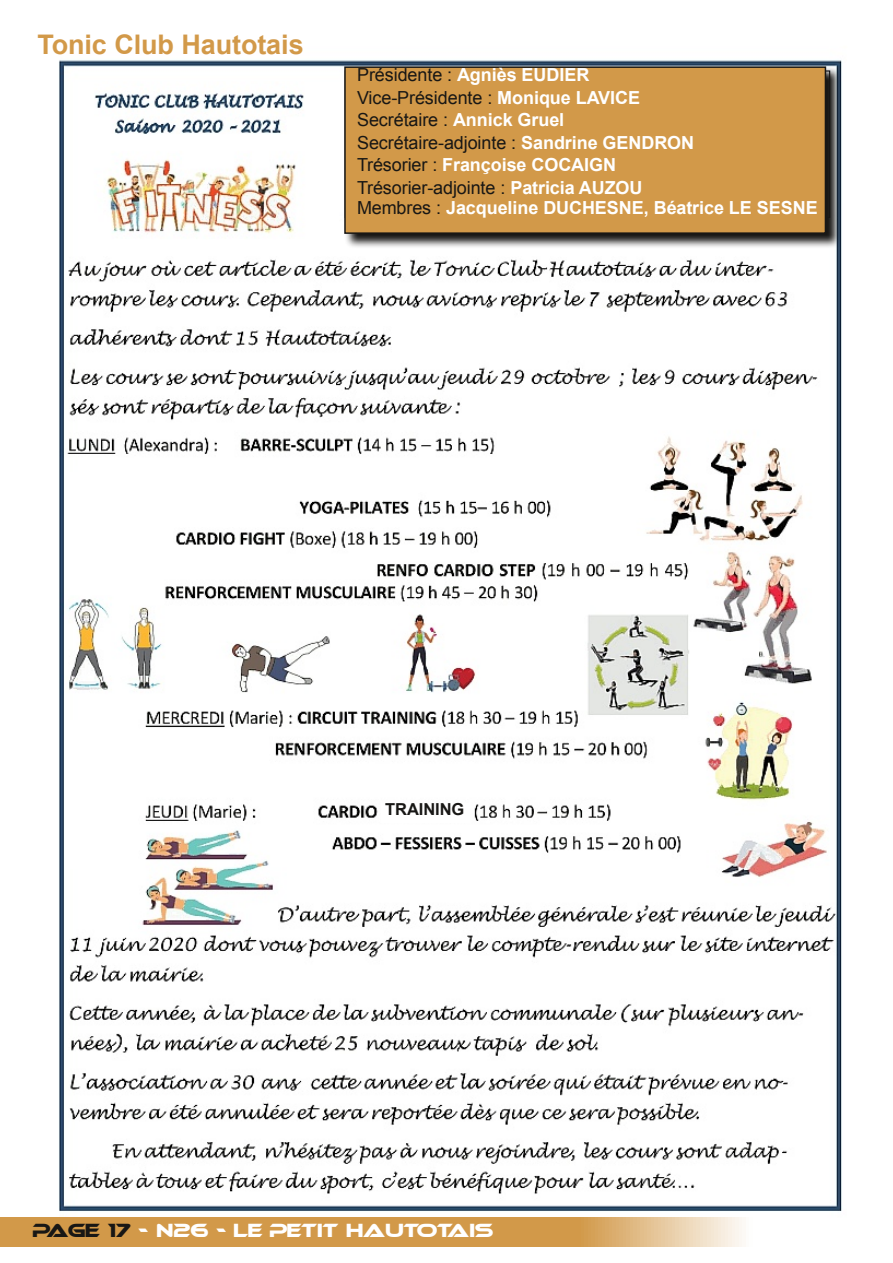
<style>
.page{position:relative;width:893px;height:1263px;background:#fff}
.page>*{position:absolute;margin:0;border:0;box-sizing:border-box;transform-origin:0 0}
.t1{font:700 27px "Arial";letter-spacing:-.005em;color:#d29949}
.t2{font:18px/22.5px "Arial";letter-spacing:-.005em;color:#181715}
.t3{font:700 18px "Arial";letter-spacing:-.005em;color:#fff}
.t4{font:18px "Ethnocentric";letter-spacing:-.005em;color:#fff}
.t5{font:700 16.5px "Arial";letter-spacing:-.005em;color:#181715}
.s1{font-weight:700;color:#fff}
.s2{font-weight:400;color:#181715}
.s3{color:#181715}
</style>
<div class="page">
<img style="left:59px;top:60px;width:783px;height:1151px">
<svg style="left:344px;top:66px;width:497px;height:183px;background:#797a7b"></svg>
<div style="left:345px;top:67px;width:480px;height:166px;background:#d29949"></div>
<div style="left:344px;top:66px;width:482px;height:168px;border:2px solid #181715"></div>
<div style="left:70px;top:472px;width:88px;height:122px;background:#fff"></div>
<div style="left:66px;top:721px;width:69px;height:148px;background:#fff"></div>
<div style="left:510px;top:400px;width:111px;height:100px;background:#fff"></div>
<svg style="left:0;top:1217px;width:742px;height:30px;background:#d6a35b"></svg>
<div style="left:381px;top:803px;width:89px;height:20px;background:#fff"></div>
<h1 class="t1" style="left:38px;top:29px;width:268px">Tonic Club Hautotais</h1>
<p class="t2" style="left:357px;top:64px;width:339px">Présidente : <span class="s1">Agniès EUDIER<br></span>Vice-Présidente : <span class="s1">Monique LAVICE<br></span>Secrétaire : <span class="s1">Annick Gruel<br></span>Secrétaire-adjointe : <span class="s1">Sandrine GENDRON<br></span>Trésorier : <span class="s1">Françoise COCAIGN<br></span>Trésorier-adjointe : <span class="s1">Patricia AUZOU</span></p>
<p class="t3" style="left:357px;top:198px;width:462px"><span class="s2">Membres :</span> Jacqueline DUCHESNE, Béatrice LE SESNE</p>
<p class="t5" style="left:385px;top:800px;width:81px">TRAINING</p>
<p class="t4" style="left:33px;top:1223px;width:462px"><span class="s3">PAGE 17</span> ‐ N26 ‐ LE PETIT HAUTOTAIS</p>
</div>
